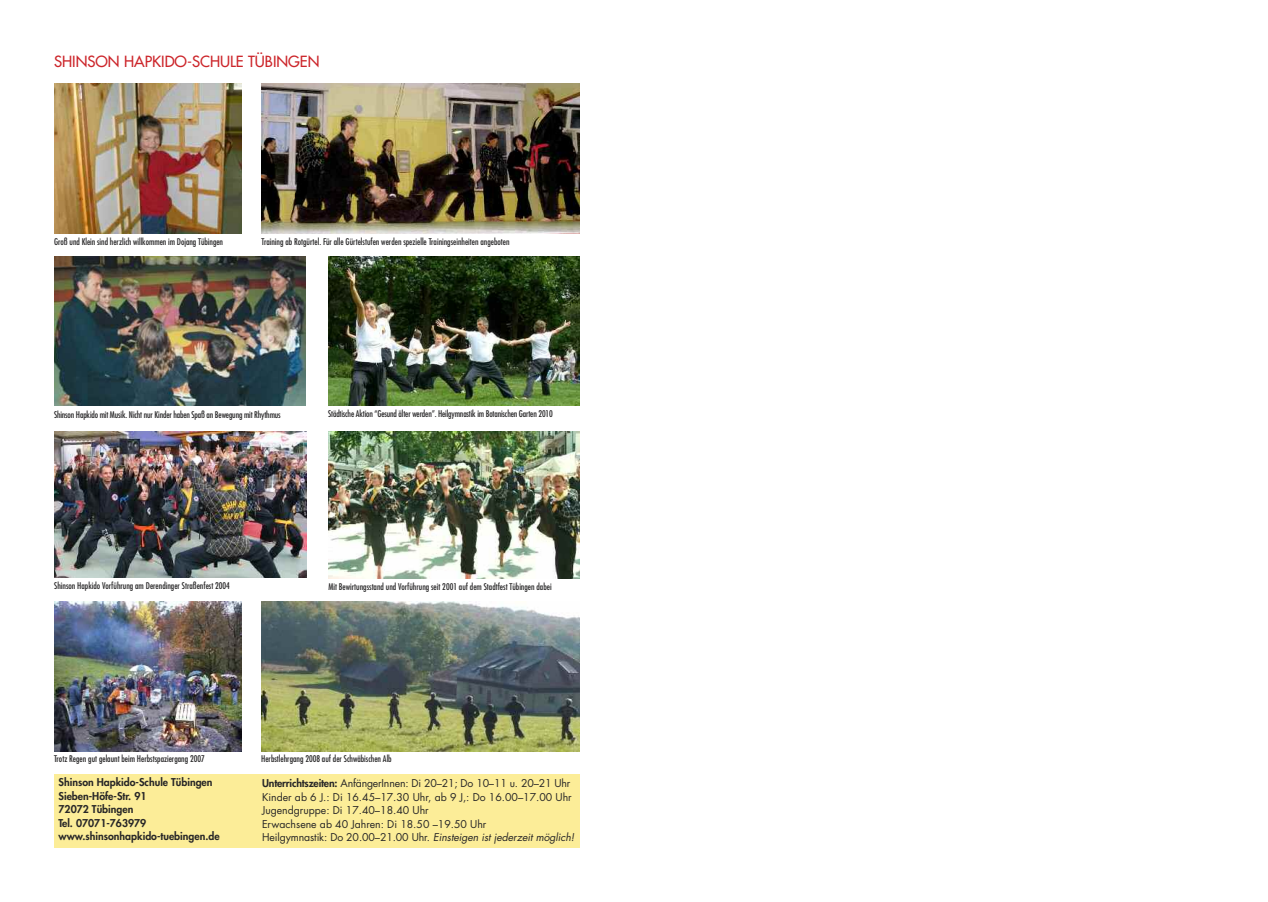
<style>
.page{position:relative;width:1268px;height:902px;background:#fff}
.page>*{position:absolute;margin:0;border:0;box-sizing:border-box;transform-origin:0 0}
.t1{font:15px "Futura";color:#cc262b}
.t2{font:10.5px/13.5px "Futura";color:#272627}
.t3{font:800 10.5px/13.5px "Futura";color:#272627}
.t4{font:condensed 9px "Futura";color:#272627}
.s1{font-weight:800}
.s2{font-style:italic}
</style>
<div class="page">
<div style="left:54px;top:774px;width:526px;height:73px;background:#fced98"></div>
<img style="left:328px;top:257px;width:251px;height:148px">
<img style="left:54px;top:83px;width:187px;height:150px">
<img style="left:261px;top:83px;width:318px;height:150px">
<img style="left:54px;top:257px;width:251px;height:148px">
<img style="left:328px;top:432px;width:251px;height:146px">
<img style="left:54px;top:431px;width:252px;height:147px">
<img style="left:55px;top:601px;width:186px;height:150px">
<img style="left:261px;top:601px;width:318px;height:150px">
<h1 class="t1" style="left:54px;top:54px;width:267px">SHINSON HAPKIDO-SCHULE TÜBINGEN</h1>
<p class="t4" style="left:54px;top:237px;width:170px">Groß und Klein sind herzlich willkommen im Dojang Tübingen</p>
<p class="t4" style="left:261px;top:237px;width:249px">Training ab Rotgürtel. Für alle Gürtelstufen werden spezielle Trainingseinheiten angeboten</p>
<p class="t4" style="left:54px;top:410px;width:228px">Shinson Hapkido mit Musik. Nicht nur Kinder haben Spaß an Bewegung mit Rhythmus</p>
<p class="t4" style="left:328px;top:410px;width:226px">Städtische Aktion “Gesund älter werden”. Heilgymnastik im Botanischen Garten 2010</p>
<p class="t4" style="left:54px;top:581px;width:177px">Shinson Hapkido Vorführung am Derendinger Straßenfest 2004</p>
<p class="t4" style="left:328px;top:582px;width:225px">Mit Bewirtungsstand und Vorführung seit 2001 auf dem Stadtfest Tübingen dabei</p>
<p class="t4" style="left:54px;top:754px;width:152px">Trotz Regen gut gelaunt beim Herbstspaziergang 2007</p>
<p class="t4" style="left:261px;top:754px;width:132px">Herbstlehrgang 2008 auf der Schwäbischen Alb</p>
<p class="t3" style="left:58px;top:776px;width:162px">Shinson Hapkido-Schule Tübingen<br>Sieben-Höfe-Str. 91<br>72072 Tübingen<br>Tel. 07071-763979 www.shinsonhapkido-tuebingen.de</p>
<p class="t2" style="left:262px;top:777px;width:314px"><span class="s1">Unterrichtszeiten:</span> AnfängerInnen: Di 20–21; Do 10–11 u. 20–21 Uhr Kinder ab 6 J.: Di 16.45–17.30 Uhr, ab 9 J,: Do 16.00–17.00 Uhr Jugendgruppe: Di 17.40–18.40 Uhr<br>Erwachsene ab 40 Jahren: Di 18.50 –19.50 Uhr<br>Heilgymnastik: Do 20.00–21.00 Uhr. <span class="s2">Einsteigen ist jederzeit möglich!</span></p>
</div>
